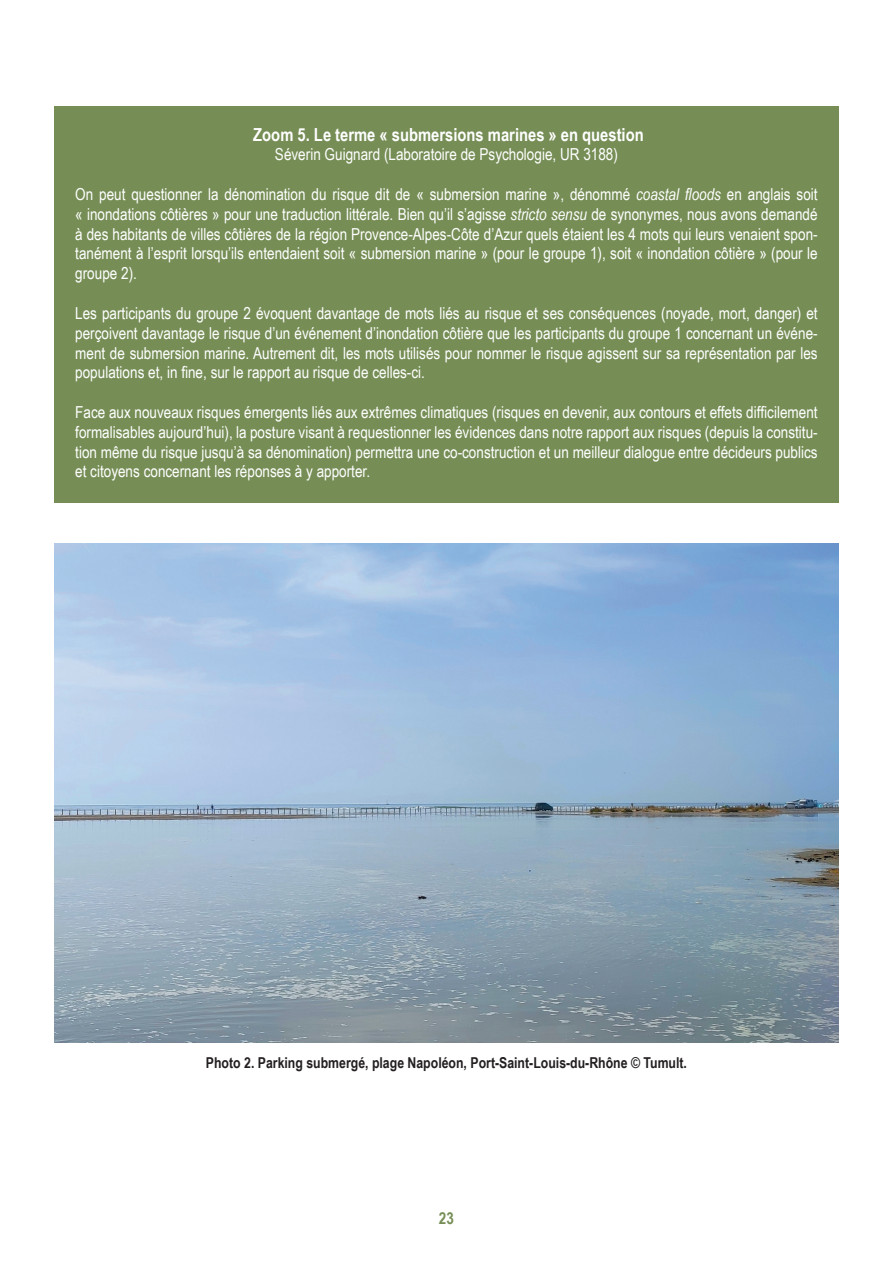
<style>
.page{position:relative;width:893px;height:1263px;background:#fff}
.page>*{position:absolute;margin:0;border:0;box-sizing:border-box;transform-origin:0 0}
.t1{font:700 18px "Arial Narrow";color:#fff}
.t2{font:16.5px/19.8px "Arial Narrow";color:#fff;text-align:justify}
.t3{font:700 16.5px "Arial Narrow";color:#768e56}
.t4{font:700 15px "Arial Narrow";color:#231f20}
.s1{font-style:italic}
</style>
<div class="page">
<div style="left:54px;top:106px;width:785px;height:397px;background:#768e56"></div>
<img style="left:54px;top:543px;width:785px;height:500px">
<p class="t1" style="left:253px;top:121px;width:392px">Zoom 5. Le terme « submersions marines » en question</p>
<p class="t2" style="left:275px;top:144px;width:344px">Séverin Guignard (Laboratoire de Psychologie, UR 3188)</p>
<p class="t2" style="left:75px;top:184px;width:744px">On peut questionner la dénomination du risque dit de « submersion marine », dénommé <span class="s1">coastal floods</span> en anglais soit « inondations côtières » pour une traduction littérale. Bien qu’il s’agisse <span class="s1">stricto sensu</span> de synonymes, nous avons demandé à des habitants de villes côtières de la région Provence-Alpes-Côte d’Azur quels étaient les 4 mots qui leurs venaient spon&shy;tanément à l’esprit lorsqu’ils entendaient soit « submersion marine » (pour le groupe 1), soit « inondation côtière » (pour le groupe 2).</p>
<p class="t2" style="left:75px;top:303px;width:744px">Les participants du groupe 2 évoquent davantage de mots liés au risque et ses conséquences (noyade, mort, danger) et perçoivent davantage le risque d’un événement d’inondation côtière que les participants du groupe 1 concernant un événe&shy;ment de submersion marine. Autrement dit, les mots utilisés pour nommer le risque agissent sur sa représentation par les populations et, in fine, sur le rapport au risque de celles-ci.</p>
<p class="t2" style="left:75px;top:402px;width:744px">Face aux nouveaux risques émergents liés aux extrêmes climatiques (risques en devenir, aux contours et effets difficilement formalisables aujourd’hui), la posture visant à requestionner les évidences dans notre rapport aux risques (depuis la constitu&shy;tion même du risque jusqu’à sa dénomination) permettra une co-construction et un meilleur dialogue entre décideurs publics et citoyens concernant les réponses à y apporter.</p>
<p class="t4" style="left:206px;top:1051px;width:483px">Photo 2. Parking submergé, plage Napoléon, Port-Saint-Louis-du-Rhône © Tumult.</p>
<p class="t3" style="left:439px;top:1205px;width:17px">23</p>
</div>
